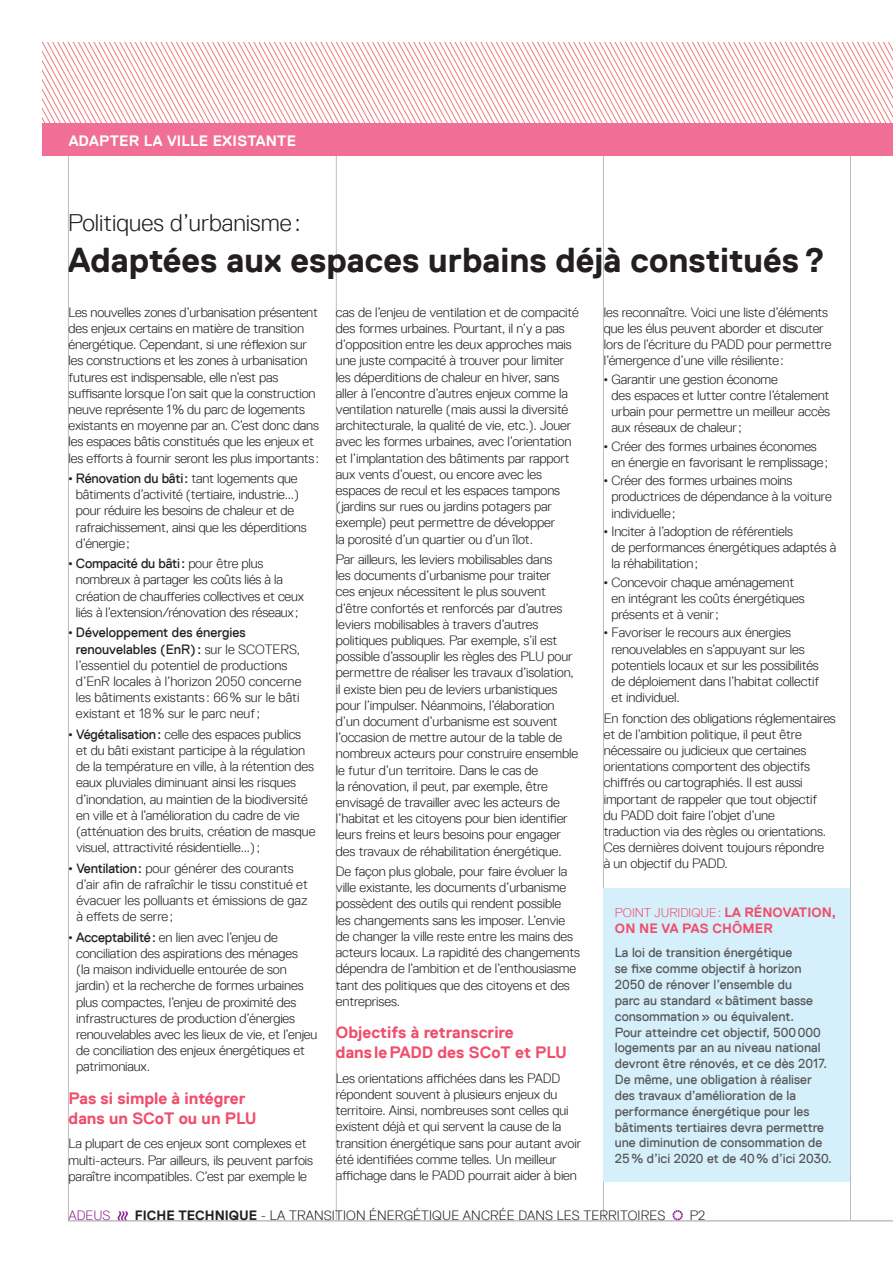
<style>
.page{position:relative;width:893px;height:1263px;background:#fff}
.page>*{position:absolute;margin:0;border:0;box-sizing:border-box;transform-origin:0 0}
.t1{font:700 34.5px "Replica";color:#231f20}
.t2{font:300 24px "Replica";color:#231f20}
.t3{font:700 16.5px/19.8px "Replica";color:#ef4f6d}
.t4{font:700 15px "Replica";letter-spacing:.01em;color:#fff}
.t5{font:300 13.5px/16.2px "Replica";letter-spacing:-.01em;color:#231f20}
.t6{font:300 13.5px "Replica";letter-spacing:.01em;color:#231f20}
.t7{font:700 13.5px "Replica";letter-spacing:.01em;color:#ef4f6d}
.t8{font:300 13.5px "Replica";color:#90268f}
.t9{font:13.2px/15.9px "Replica";color:#57585a}
.t10{font:300 12.75px "Replica";color:#ef4f6d}
.s1{font-family:"Arial";font-weight:400;font-size:12px}
.s2{font-weight:400}
.s3{font-weight:700;font-size:13.5px}
.s4{font-weight:700}
</style>
<div class="page">
<hr style="left:603px;top:98px;width:1px;height:1123px;background:#bcbdc0">
<hr style="left:850px;top:98px;width:1px;height:1123px;background:#bcbdc0">
<hr style="left:336px;top:98px;width:1px;height:1123px;background:#bcbdc0">
<hr style="left:68px;top:98px;width:1px;height:1123px;background:#bcbdc0">
<hr style="left:68px;top:1220px;width:825px;height:1px;background:#bcbdc0">
<svg style="left:118px;top:1211px;width:10px;height:9px"></svg>
<svg style="left:672px;top:1210px;width:11px;height:10px"></svg>
<div style="left:43px;top:122px;width:850px;height:33px;background:#f16f96"></div>
<svg style="left:43px;top:43px;width:850px;height:80px"></svg>
<div style="left:604px;top:889px;width:246px;height:293px;background:#d6f0fb"></div>
<p class="t4" style="left:69px;top:132px;width:229px">ADAPTER LA VILLE EXISTANTE</p>
<h2 class="t2" style="left:68px;top:209px;width:234px">Politiques d’urbanisme:</h2>
<h1 class="t1" style="left:68px;top:241px;width:759px">Adaptées aux espaces urbains déjà constitués?</h1>
<p class="t5" style="left:69px;top:304px;width:252px">Les nouvelles zones d’urbanisation présentent des enjeux certains en matière de transition énergétique. Cependant, si une réflexion sur les constructions et les zones à urbanisation futures est indispensable, elle n’est pas suffisante lorsque l’on sait que la construction neuve représente 1% du parc de logements existants en moyenne par an. C’est donc dans les espaces bâtis constitués que les enjeux et les efforts à fournir seront les plus importants:</p>
<p class="t5" style="left:76px;top:470px;width:232px;text-indent:-7px"><span class="s1">•</span> <span class="s2">Rénovation du bâti:</span> tant logements que bâtiments d’activité (tertiaire, industrie...) pour réduire les besoins de chaleur et de rafraichissement, ainsi que les déperditions d’énergie;</p>
<p class="t5" style="left:76px;top:555px;width:230px;text-indent:-7px"><span class="s1">•</span> <span class="s2">Compacité du bâti:</span> pour être plus nombreux à partager les coûts liés à la création de chaufferies collectives et ceux liés à l’extension/rénovation des réseaux;</p>
<p class="t5" style="left:76px;top:625px;width:227px;text-indent:-7px"><span class="s1">•</span> <span class="s2">Développement des énergies renouvelables (EnR) :</span> sur le SCOTERS, l’essentiel du potentiel de productions d’EnR locales à l’horizon 2050 concerne les bâtiments existants : 66% sur le bâti existant et 18% sur le parc neuf;</p>
<p class="t5" style="left:76px;top:726px;width:241px;text-indent:-7px"><span class="s1">•</span> <span class="s2">Végétalisation:</span> celle des espaces publics et du bâti existant participe à la régulation de la température en ville, à la rétention des eaux pluviales diminuant ainsi les risques d’inondation, au maintien de la biodiversité en ville et à l’amélioration du cadre de vie (atténuation des bruits, création de masque visuel, attractivité résidentielle...);</p>
<p class="t5" style="left:76px;top:860px;width:233px;text-indent:-8px"><span class="s1">•</span> <span class="s2">Ventilation:</span> pour générer des courants d’air afin de rafraîchir le tissu constitué et évacuer les polluants et émissions de gaz à effets de serre ;</p>
<p class="t5" style="left:76px;top:929px;width:243px;text-indent:-7px"><span class="s1">•</span> <span class="s2">Acceptabilité:</span> en lien avec l’enjeu de conciliation des aspirations des ménages<br>(la maison individuelle entourée de son jardin) et la recherche de formes urbaines plus compactes, l’enjeu de proximité des infrastructures de production d’énergies renouvelables avec les lieux de vie, et l’enjeu de conciliation des enjeux énergétiques et patrimoniaux.</p>
<p class="t3" style="left:69px;top:1088px;width:190px">Pas si simple à intégrer dans un SCoT ou un PLU</p>
<p class="t5" style="left:69px;top:1136px;width:246px">La plupart de ces enjeux sont complexes et multi-acteurs. Par ailleurs, ils peuvent parfois paraître incompatibles. C’est par exemple le</p>
<p class="t5" style="left:604px;top:304px;width:229px">les reconnaître. Voici une liste d’éléments que les élus peuvent aborder et discuter lors de l’écriture du PADD pour permettre l’émergence d’une ville résiliente:</p>
<p class="t5" style="left:611px;top:371px;width:220px;text-indent:-8px"><span class="s1">•</span> Garantir une gestion économe<br>des espaces et lutter contre l’étalement urbain pour permettre un meilleur accès aux réseaux de chaleur;</p>
<p class="t5" style="left:611px;top:438px;width:218px;text-indent:-8px"><span class="s1">•</span> Créer des formes urbaines économes en énergie en favorisant le remplissage;</p>
<p class="t5" style="left:611px;top:472px;width:222px;text-indent:-8px"><span class="s1">•</span> Créer des formes urbaines moins productrices de dépendance à la voiture individuelle;</p>
<p class="t5" style="left:611px;top:523px;width:226px;text-indent:-8px"><span class="s1">•</span> Inciter à l’adoption de référentiels<br>de performances énergétiques adaptés à la réhabilitation;</p>
<p class="t5" style="left:611px;top:574px;width:195px;text-indent:-8px"><span class="s1">•</span> Concevoir chaque aménagement en intégrant les coûts énergétiques présents et à venir;</p>
<p class="t5" style="left:611px;top:625px;width:209px;text-indent:-8px"><span class="s1">•</span> Favoriser le recours aux énergies renouvelables en s’appuyant sur les potentiels locaux et sur les possibilités de déploiement dans l’habitat collectif et individuel.</p>
<p class="t5" style="left:604px;top:710px;width:234px">En fonction des obligations réglementaires et de l’ambition politique, il peut être nécessaire ou judicieux que certaines orientations comportent des objectifs chiffrés ou cartographiés. Il est aussi important de rappeler que tout objectif<br>du PADD doit faire l’objet d’une<br>traduction via des règles ou orientations.<br>Ces dernières doivent toujours répondre<br>à un objectif du PADD.</p>
<p class="t5" style="left:336px;top:304px;width:244px">cas de l’enjeu de ventilation et de compacité des formes urbaines. Pourtant, il n’y a pas d’opposition entre les deux approches mais une juste compacité à trouver pour limiter les déperditions de chaleur en hiver, sans aller à l’encontre d’autres enjeux comme la ventilation naturelle (mais aussi la diversité architecturale, la qualité de vie, etc.). Jouer avec les formes urbaines, avec l’orientation et l’implantation des bâtiments par rapport aux vents d’ouest, ou encore avec les espaces de recul et les espaces tampons (jardins sur rues ou jardins potagers par exemple) peut permettre de développer<br>la porosité d’un quartier ou d’un îlot.</p>
<p class="t5" style="left:336px;top:551px;width:244px">Par ailleurs, les leviers mobilisables dans<br>les documents d’urbanisme pour traiter<br>ces enjeux nécessitent le plus souvent d’être confortés et renforcés par d’autres leviers mobilisables à travers d’autres politiques publiques. Par exemple, s’il est possible d’assouplir les règles des PLU pour permettre de réaliser les travaux d’isolation, il existe bien peu de leviers urbanistiques pour l’impulser. Néanmoins, l’élaboration d’un document d’urbanisme est souvent l’occasion de mettre autour de la table de nombreux acteurs pour construire ensemble le futur d’un territoire. Dans le cas de<br>la rénovation, il peut, par exemple, être envisagé de travailler avec les acteurs de l’habitat et les citoyens pour bien identifier leurs freins et leurs besoins pour engager des travaux de réhabilitation énergétique.</p>
<p class="t5" style="left:336px;top:863px;width:246px">De façon plus globale, pour faire évoluer la ville existante, les documents d’urbanisme possèdent des outils qui rendent possible<br>les changements sans les imposer. L’envie de changer la ville reste entre les mains des acteurs locaux. La rapidité des changements dépendra de l’ambition et de l’enthousiasme tant des politiques que des citoyens et des entreprises.</p>
<p class="t3" style="left:336px;top:1023px;width:233px">Objectifs à retranscrire<br>dans lePADD des SCoT et PLU</p>
<p class="t5" style="left:336px;top:1070px;width:247px">Les orientations affichées dans les PADD répondent souvent à plusieurs enjeux du territoire. Ainsi, nombreuses sont celles qui existent déjà et qui servent la cause de la transition énergétique sans pour autant avoir été identifiées comme telles. Un meilleur affichage dans le PADD pourrait aider à bien</p>
<p class="t10" style="left:615px;top:905px;width:223px">POINT JURIDIQUE: <span class="s3">LA RÉNOVATION,</span></p>
<p class="t7" style="left:615px;top:921px;width:160px">ON NE VA PAS CHÔMER</p>
<p class="t9" style="left:615px;top:945px;width:219px">La loi de transition énergétique<br>se fixe comme objectif à horizon 2050 de rénover l’ensemble du<br>parc au standard «bâtiment basse consommation» ou équivalent.<br>Pour atteindre cet objectif, 500000 logements par an au niveau national devront être rénovés, et ce dès 2017.<br>De même, une obligation à réaliser des travaux d’amélioration de la performance énergétique pour les bâtiments tertiaires devra permettre une diminution de consommation de 25% d’ici 2020 et de 40% d’ici 2030.</p>
<p class="t8" style="left:69px;top:1208px;width:43px">ADEUS</p>
<p class="t6" style="left:135px;top:1208px;width:532px"><span class="s4">FICHE TECHNIQUE</span> - LA TRANSITION ÉNERGÉTIQUE ANCRÉE DANS LES TERRITOIRES</p>
<p class="t5" style="left:690px;top:1208px;width:17px">P2</p>
</div>
